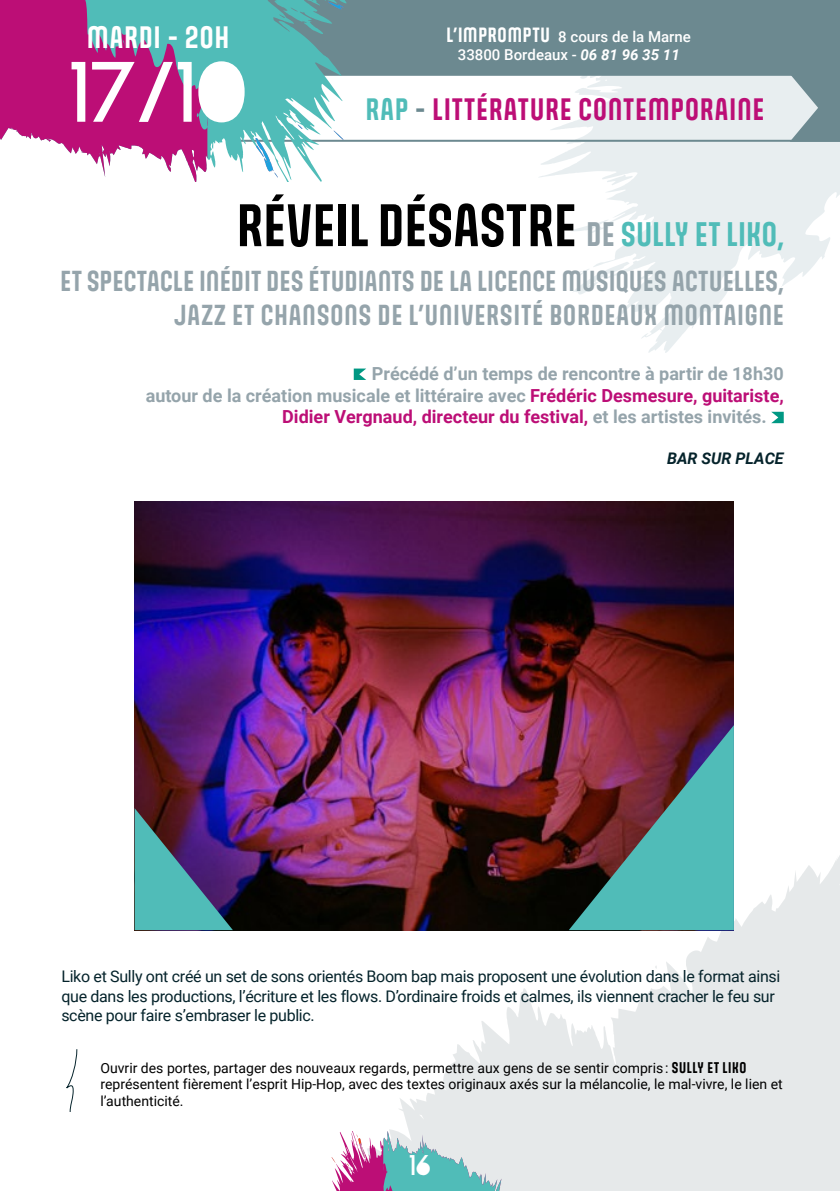
<style>
.page{position:relative;width:840px;height:1191px;background:#fff}
.page>*{position:absolute;margin:0;border:0;box-sizing:border-box;transform-origin:0 0}
.t1{font:84px "HWT Mardell";color:#fff}
.t2{font:700 58px "Gala";letter-spacing:.01em;color:#000}
.t3{font:700 30px "Gala";letter-spacing:.04em;color:#bc0e76}
.t4{font:700 30px "Gala";letter-spacing:.04em;color:#fff}
.t5{font:700 28px/33.6px "Gala";letter-spacing:.02em;color:#95a4ab;text-align:right}
.t6{font:28px "HWT Mardell";color:#fff}
.t7{font:700 18px "Roboto";color:#95a4ab}
.t8{font:700 18px "Roboto";color:#bc0e76}
.t9{font:16px/19.2px "Roboto";letter-spacing:-.02em;color:#05232b}
.t10{font:italic 700 16px "Roboto";color:#05232b}
.t11{font:500 15px/18px "Roboto";color:#fff;text-align:center}
.t12{font:14px/16.8px "Roboto";color:#000}
.s1{font-family:"Gala";font-weight:700;font-size:20px}
.s2{font-weight:700;font-style:italic}
.s3{color:#50bcb8}
.s4{color:#6c8990}
.s5{font-size:33px;color:#95a4ab}
.s6{font-size:33px;color:#50bcb8}
.s7{color:#bc0e76}
.s8{color:#95a4ab}
.s9{font-family:"Gala";font-weight:700;font-size:15px}
</style>
<div class="page">
<svg style="left:196px;top:836px;width:643px;height:355px"></svg>
<svg style="left:539px;top:77px;width:300px;height:276px;fill:#e8eef0"></svg>
<div style="left:229px;top:0;width:610px;height:74px;background:#6c8990"></div>
<svg style="left:312px;top:1126px;width:215px;height:65px"></svg>
<div style="left:229px;top:74px;width:610px;height:68px;border:2px solid #6c8990"></div>
<svg style="left:789px;top:74px;width:50px;height:68px;background:#90a7ac"></svg>
<svg style="left:264px;top:0;width:86px;height:181px"></svg>
<svg style="left:327px;top:2px;width:16px;height:7px"></svg>
<svg style="left:333px;top:131px;width:10px;height:9px"></svg>
<svg style="left:297px;top:125px;width:5px;height:4px"></svg>
<svg style="left:264px;top:138px;width:14px;height:39px"></svg>
<svg style="left:0;top:0;width:264px;height:181px;fill:#bc0e76"></svg>
<img style="left:134px;top:501px;width:599px;height:429px">
<svg style="left:134px;top:808px;width:99px;height:122px;background:#48688b"></svg>
<svg style="left:568px;top:725px;width:165px;height:205px;background:#5d6e73"></svg>
<svg style="left:353px;top:368px;width:13px;height:12px"></svg>
<svg style="left:771px;top:412px;width:12px;height:11px"></svg>
<svg style="left:66px;top:1049px;width:12px;height:63px"></svg>
<h3 class="t4" style="left:87px;top:17px;width:143px">MARDI - 20H</h3>
<h1 class="t1" style="left:69px;top:55px;width:179px">17/10</h1>
<p class="t11" style="left:446px;top:27px;width:246px"><span class="s1">L’IMPROMPTU</span> 8 cours de la Marne<br>33800 Bordeaux - <span class="s2">06 81 96 35 11</span></p>
<h3 class="t3" style="left:365px;top:89px;width:399px"><span class="s3">RAP</span> <span class="s4">-</span> LITTÉRATURE CONTEMPORAINE</h3>
<h2 class="t2" style="left:237px;top:187px;width:548px">RÉVEIL DÉSASTRE <span class="s5">DE</span> <span class="s6">SULLY ET LIKO,</span></h2>
<h3 class="t5" style="left:60px;top:263px;width:724px">ET SPECTACLE INÉDIT DES ÉTUDIANTS DE LA LICENCE MUSIQUES ACTUELLES,<br>JAZZ ET CHANSONS DE L’UNIVERSITÉ BORDEAUX MONTAIGNE</h3>
<p class="t7" style="left:372px;top:361px;width:413px">Précédé d’un temps de rencontre à partir de 18h30</p>
<p class="t7" style="left:146px;top:382px;width:639px">autour de la création musicale et littéraire avec <span class="s7">Frédéric Desmesure, guitariste,</span></p>
<p class="t8" style="left:282px;top:404px;width:485px">Didier Vergnaud, directeur du festival, <span class="s8">et les artistes invités.</span></p>
<p class="t10" style="left:666px;top:447px;width:118px">BAR SUR PLACE</p>
<p class="t9" style="left:61px;top:966px;width:720px">Liko et Sully ont créé un set de sons orientés Boom bap mais proposent une évolution dans le format ainsi que dans les productions, l’écriture et les flows. D’ordinaire froids et calmes, ils viennent cracher le feu sur scène pour faire s’embraser le public.</p>
<p class="t12" style="left:100px;top:1058px;width:683px">Ouvrir des portes, partager des nouveaux regards, permettre aux gens de se sentir compris : <span class="s9">SULLY ET LIKO </span>représentent fièrement l’esprit Hip-Hop, avec des textes originaux axés sur la mélancolie, le mal-vivre, le lien et l’authenticité.</p>
<h3 class="t6" style="left:409px;top:1152px;width:23px">16</h3>
</div>
